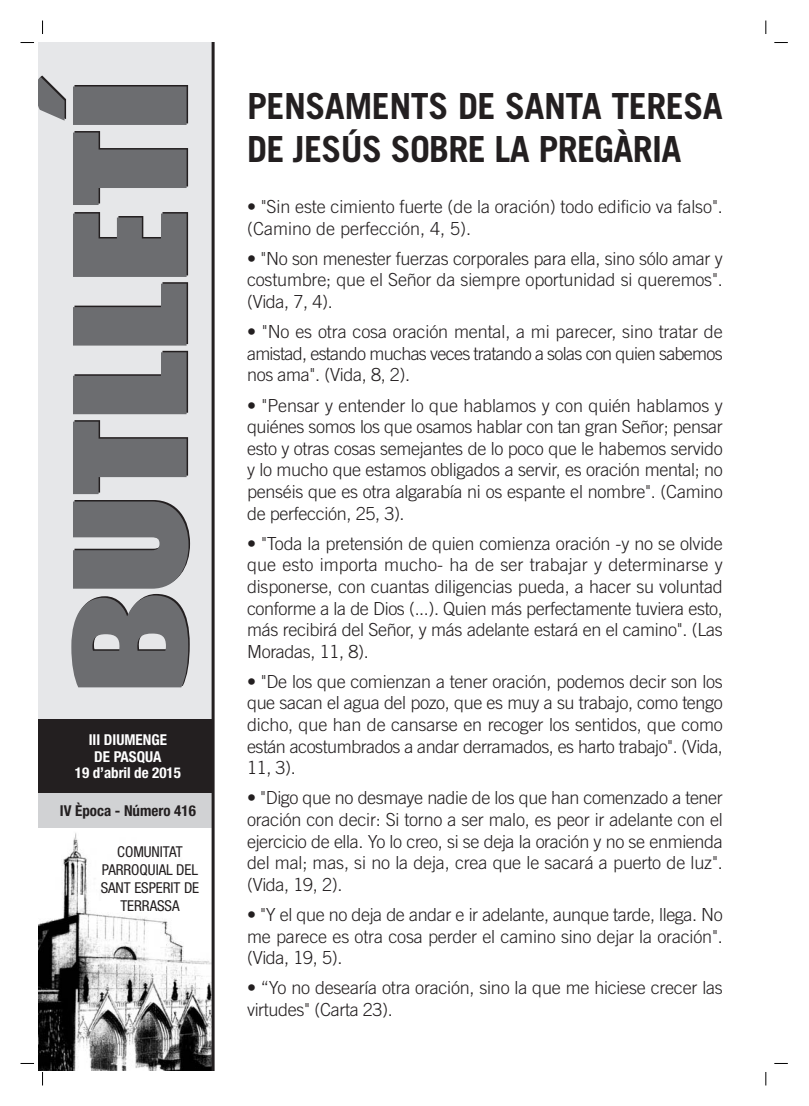
<style>
.page{position:relative;width:809px;height:1106px;background:#fff}
.page>*{position:absolute;margin:0;border:0;box-sizing:border-box;transform-origin:0 0}
.t1{font:700 36px/43.2px "Trade Gothic";letter-spacing:-.02em;color:#231f20}
.t2{font:300 18px/21.6px "Trade Gothic";letter-spacing:-.015em;color:#231f20;text-align:justify}
.t3{font:condensed 15px/18px "Helvetica Neue";letter-spacing:-.005em;color:#231f20;text-align:center}
.t4{font:700 condensed 15px/16.5px "Helvetica Neue";color:#fff;text-align:center}
.t5{font:700 condensed 15px "Helvetica Neue";color:#231f20}
</style>
<div class="page">
<svg style="left:21px;top:1063px;width:13px;height:1px"></svg>
<svg style="left:42px;top:1072px;width:1px;height:13px"></svg>
<svg style="left:21px;top:42px;width:13px;height:1px"></svg>
<svg style="left:42px;top:21px;width:1px;height:13px"></svg>
<svg style="left:774px;top:42px;width:13px;height:1px"></svg>
<svg style="left:765px;top:21px;width:1px;height:13px"></svg>
<svg style="left:774px;top:1063px;width:13px;height:1px"></svg>
<svg style="left:765px;top:1072px;width:1px;height:13px"></svg>
<img style="left:39px;top:833px;width:172px;height:237px">
<div style="left:38px;top:42px;width:174px;height:682px;background:#e6e7e9"></div>
<div style="left:38px;top:762px;width:175px;height:66px;background:#d1d2d4"></div>
<div style="left:38px;top:719px;width:175px;height:73px;background:#231f20"></div>
<hr style="left:211px;top:42px;width:3px;height:1028px;background:#231f20">
<svg style="left:71px;top:594px;width:119px;height:93px"></svg>
<svg style="left:73px;top:500px;width:117px;height:88px;background:#7c7c7f"></svg>
<svg style="left:73px;top:420px;width:115px;height:74px"></svg>
<svg style="left:73px;top:351px;width:115px;height:63px"></svg>
<svg style="left:73px;top:212px;width:115px;height:133px"></svg>
<svg style="left:73px;top:131px;width:115px;height:74px"></svg>
<svg style="left:38px;top:76px;width:150px;height:49px"></svg>
<p class="t4" style="left:75px;top:733px;width:107px">III DIUMENGE<br>DE PASQUA<br>19 d’abril de 2015</p>
<p class="t5" style="left:60px;top:805px;width:137px">IV Època - Número 416</p>
<p class="t3" style="left:101px;top:843px;width:100px">COMUNITAT<br>PARROQUIAL DEL<br>SANT ESPERIT DE<br>TERRASSA</p>
<h1 class="t1" style="left:247px;top:88px;width:477px">PENSAMENTS DE SANTA TERESA<br>DE JESÚS SOBRE LA PREGÀRIA</h1>
<p class="t2" style="left:247px;top:197px;width:477px">• "Sin este cimiento fuerte (de la oración) todo edificio va falso". (Camino de perfección, 4, 5).</p>
<p class="t2" style="left:247px;top:249px;width:477px">• "No son menester fuerzas corporales para ella, sino sólo amar y costumbre; que el Señor da siempre oportunidad si queremos". (Vida, 7, 4).</p>
<p class="t2" style="left:247px;top:322px;width:477px">• "No es otra cosa oración mental, a mi parecer, sino tratar de amistad, estando muchas veces tratando a solas con quien sabemos nos ama". (Vida, 8, 2).</p>
<p class="t2" style="left:247px;top:396px;width:477px">• "Pensar y entender lo que hablamos y con quién hablamos y quiénes somos los que osamos hablar con tan gran Señor; pensar esto y otras cosas semejantes de lo poco que le habemos servido y lo mucho que estamos obligados a servir, es oración mental; no penséis que es otra algarabía ni os espante el nombre". (Camino de perfección, 25, 3).</p>
<p class="t2" style="left:247px;top:534px;width:477px">• "Toda la pretensión de quien comienza oración -y no se olvide que esto importa mucho- ha de ser trabajar y determinarse y disponerse, con cuantas diligencias pueda, a hacer su voluntad conforme a la de Dios (...). Quien más perfectamente tuviera esto, más recibirá del Señor, y más adelante estará en el camino". (Las Moradas, 11, 8).</p>
<p class="t2" style="left:247px;top:672px;width:477px">• "De los que comienzan a tener oración, podemos decir son los que sacan el agua del pozo, que es muy a su trabajo, como tengo dicho, que han de cansarse en recoger los sentidos, que como están acostumbrados a andar derramados, es harto trabajo". (Vida, 11, 3).</p>
<p class="t2" style="left:247px;top:788px;width:477px">• "Digo que no desmaye nadie de los que han comenzado a tener oración con decir: Si torno a ser malo, es peor ir adelante con el ejercicio de ella. Yo lo creo, si se deja la oración y no se enmienda del mal; mas, si no la deja, crea que le sacará a puerto de luz". (Vida, 19, 2).</p>
<p class="t2" style="left:247px;top:905px;width:477px">• "Y el que no deja de andar e ir adelante, aunque tarde, llega. No me parece es otra cosa perder el camino sino dejar la oración". (Vida, 19, 5).</p>
<p class="t2" style="left:247px;top:978px;width:477px">• “Yo no desearía otra oración, sino la que me hiciese crecer las virtudes" (Carta 23).</p>
</div>
